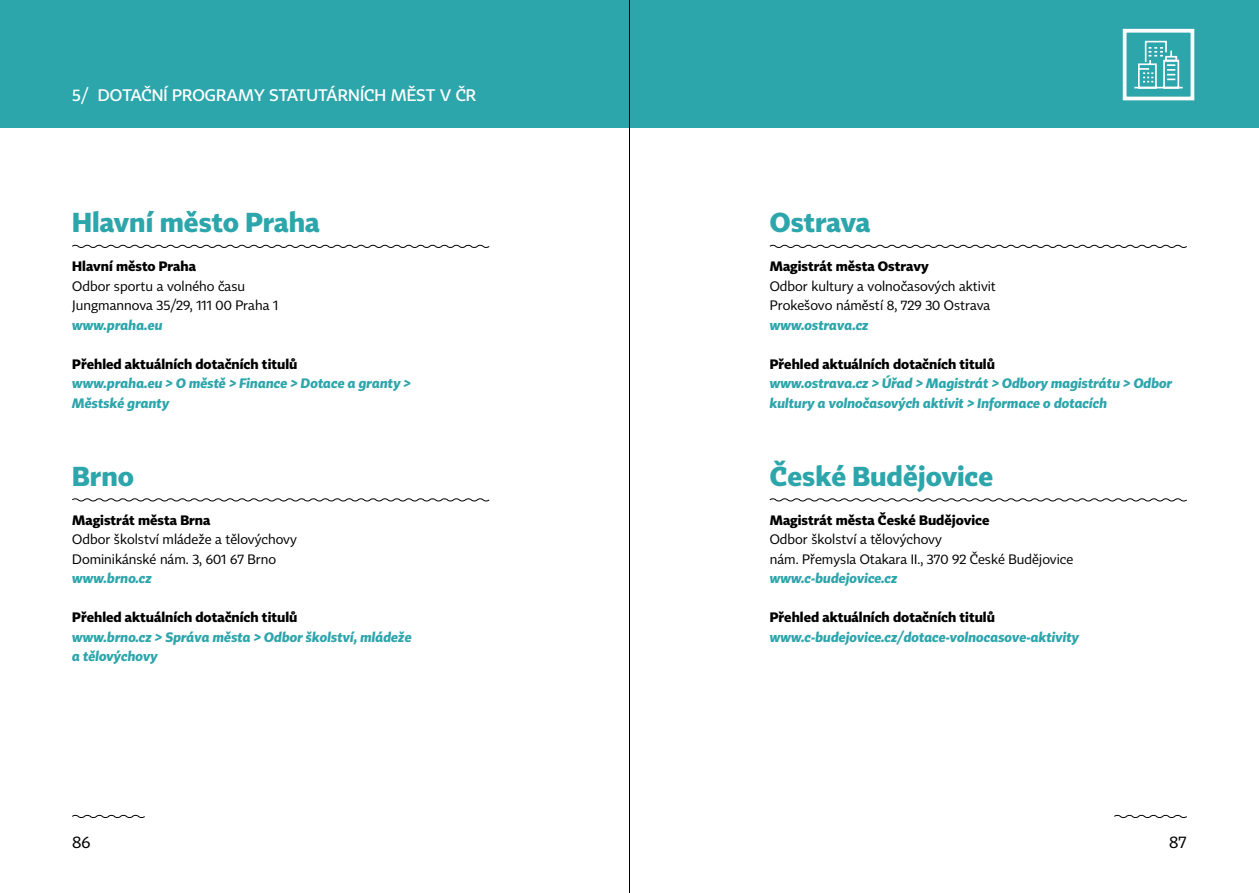
<style>
.page{position:relative;width:1259px;height:893px;background:#fff}
.page>*{position:absolute;margin:0;border:0;box-sizing:border-box;transform-origin:0 0}
.t1{font:700 27px "Tabac Sans";color:#2ca5ab}
.t2{font:500 16.5px "Tabac Sans";letter-spacing:.005em;color:#fff}
.t3{font:16.5px "Tabac Sans";color:#000}
.t4{font:italic 700 13.5px/19.5px "Tabac Sans";color:#2ca5ab}
.t5{font:13.5px/19.5px "Tabac Sans";color:#000}
.t6{font:700 13.5px "Tabac Sans";color:#000}
</style>
<div class="page">
<svg style="left:1114px;top:814px;width:73px;height:4px"></svg>
<svg style="left:72px;top:814px;width:73px;height:4px"></svg>
<div style="left:0;top:0;width:1259px;height:128px;background:#2ca5ab"></div>
<div style="left:1122px;top:29px;width:72px;height:71px;border:4px solid #fff"></div>
<svg style="left:1134px;top:40px;width:49px;height:49px"></svg>
<svg style="left:72px;top:244px;width:418px;height:4px"></svg>
<svg style="left:72px;top:498px;width:418px;height:4px"></svg>
<svg style="left:769px;top:244px;width:418px;height:4px"></svg>
<svg style="left:769px;top:498px;width:418px;height:4px"></svg>
<hr style="left:629px;top:0;width:1px;height:893px;background:#000">
<p class="t2" style="left:72px;top:85px;width:395px">5/ Dotační programy statutárních měst v ČR</p>
<h1 class="t1" style="left:72px;top:206px;width:249px">Hlavní město Praha</h1>
<p class="t6" style="left:72px;top:258px;width:125px">Hlavní město Praha</p>
<p class="t5" style="left:72px;top:276px;width:207px">Odbor sportu a volného času<br>Jungmannova 35/29, 111 00 Praha 1</p>
<p class="t4" style="left:72px;top:315px;width:92px">www.praha.eu</p>
<p class="t6" style="left:72px;top:355px;width:227px">Přehled aktuálních dotačních titulů</p>
<p class="t4" style="left:72px;top:374px;width:340px">www.praha.eu &gt; O městě &gt; Finance &gt; Dotace a granty &gt;<br>Městské granty</p>
<h1 class="t1" style="left:72px;top:459px;width:63px">Brno</h1>
<p class="t6" style="left:72px;top:511px;width:140px">Magistrát města Brna</p>
<p class="t5" style="left:72px;top:530px;width:226px">Odbor školství mládeže a tělovýchovy<br>Dominikánské nám. 3, 601 67 Brno</p>
<p class="t4" style="left:72px;top:569px;width:81px">www.brno.cz</p>
<p class="t6" style="left:72px;top:609px;width:227px">Přehled aktuálních dotačních titulů</p>
<p class="t4" style="left:72px;top:627px;width:341px">www.brno.cz &gt; Správa města &gt; Odbor školství, mládeže a tělovýchovy</p>
<h1 class="t1" style="left:770px;top:206px;width:102px">Ostrava</h1>
<p class="t6" style="left:770px;top:258px;width:160px">Magistrát města Ostravy</p>
<p class="t5" style="left:770px;top:276px;width:228px">Odbor kultury a volnočasových aktivit<br>Prokešovo náměstí 8, 729 30 Ostrava</p>
<p class="t4" style="left:770px;top:315px;width:100px">www.ostrava.cz</p>
<p class="t6" style="left:770px;top:355px;width:227px">Přehled aktuálních dotačních titulů</p>
<p class="t4" style="left:770px;top:374px;width:404px">www.ostrava.cz &gt; Úřad &gt; Magistrát &gt; Odbory magistrátu &gt; Odbor kultury a volnočasových aktivit &gt; Informace o dotacích</p>
<h1 class="t1" style="left:770px;top:459px;width:225px">České Budějovice</h1>
<p class="t6" style="left:770px;top:511px;width:221px">Magistrát města České Budějovice</p>
<p class="t5" style="left:770px;top:530px;width:305px">Odbor školství a tělovýchovy<br>nám. Přemysla Otakara II., 370 92 České Budějovice</p>
<p class="t4" style="left:770px;top:569px;width:129px">www.c-budejovice.cz</p>
<p class="t6" style="left:770px;top:609px;width:227px">Přehled aktuálních dotačních titulů</p>
<p class="t4" style="left:770px;top:627px;width:311px">www.c-budejovice.cz/dotace-volnocasove-aktivity</p>
<p class="t3" style="left:72px;top:832px;width:20px">86</p>
<p class="t3" style="left:1169px;top:832px;width:19px">87</p>
</div>
